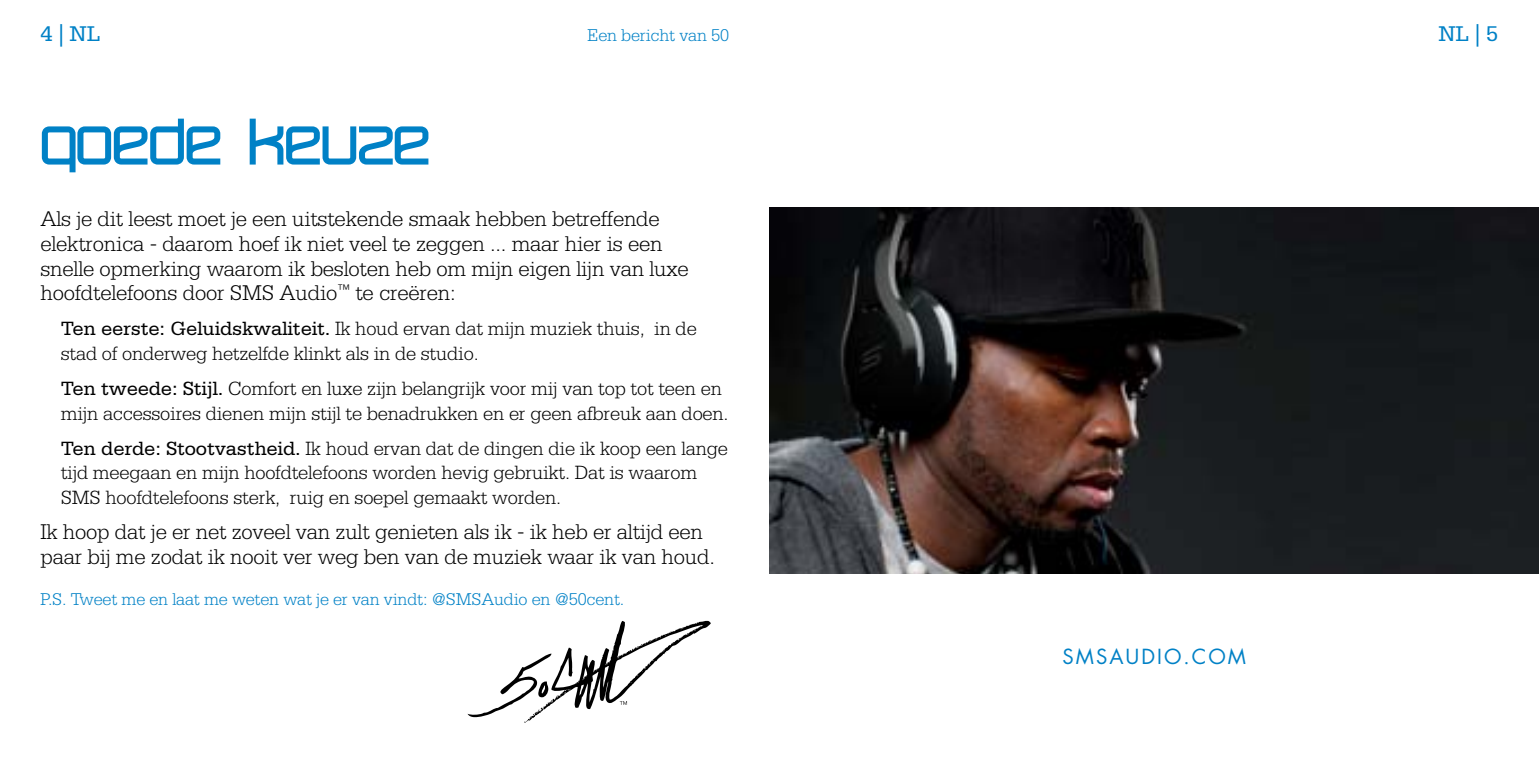
<style>
.page{position:relative;width:1539px;height:770px;background:#fff}
.page>*{position:absolute;margin:0;border:0;box-sizing:border-box;transform-origin:0 0}
.t1{font:700 54px "Rave Party";color:#0081c6}
.t2{font:300 22.5px/24.8px "Serifa Std";letter-spacing:-.01em;color:#000}
.t3{font:22.5px "Serifa Std";color:#0081c6}
.t4{font:300 20.25px/24.8px "Serifa Std";letter-spacing:-.01em;color:#000}
.t5{font:20.25px "Futura Std";letter-spacing:.1em;color:#0081c6}
.t6{font:300 18px "Serifa Std";letter-spacing:-.01em;color:#0081c6}
.s1{font-weight:400}
</style>
<div class="page">
<svg style="left:468px;top:621px;width:243px;height:101px"></svg>
<img style="left:770px;top:208px;width:769px;height:365px">
<p class="t3" style="left:41px;top:21px;width:62px">4 | NL</p>
<p class="t6" style="left:588px;top:25px;width:143px">Een bericht van 50</p>
<p class="t3" style="left:1438px;top:21px;width:62px">NL | 5</p>
<h1 class="t1" style="left:40px;top:104px;width:391px">goede keuze</h1>
<p class="t2" style="left:40px;top:206px;width:650px">Als je dit leest moet je een uitstekende smaak hebben betreffende elektronica - daarom hoef ik niet veel te zeggen ... maar hier is een snelle opmerking waarom ik besloten heb om mijn eigen lijn van luxe hoofdtelefoons door SMS Audio<sup>™</sup> te creëren:</p>
<p class="t4" style="left:61px;top:316px;width:638px"><span class="s1">Ten eerste: Geluidskwaliteit.</span> Ik houd ervan dat mijn muziek thuis, in de stad of onderweg hetzelfde klinkt als in de studio.</p>
<p class="t4" style="left:61px;top:376px;width:669px"><span class="s1">Ten tweede: Stijl.</span> Comfort en luxe zijn belangrijk voor mij van top tot teen en mijn accessoires dienen mijn stijl te benadrukken en er geen afbreuk aan doen.</p>
<p class="t4" style="left:61px;top:436px;width:669px"><span class="s1">Ten derde: Stootvastheid.</span> Ik houd ervan dat de dingen die ik koop een lange tijd meegaan en mijn hoofdtelefoons worden hevig gebruikt. Dat is waarom<br>SMS hoofdtelefoons sterk, ruig en soepel gemaakt worden.</p>
<p class="t2" style="left:40px;top:519px;width:676px">Ik hoop dat je er net zoveel van zult genieten als ik - ik heb er altijd een paar bij me zodat ik nooit ver weg ben van de muziek waar ik van houd.</p>
<p class="t6" style="left:40px;top:588px;width:585px">P.S. Tweet me en laat me weten wat je er van vindt: @SMSAudio en @50cent.</p>
<p class="t5" style="left:1063px;top:643px;width:185px">SMSAUDIO.COM</p>
</div>
